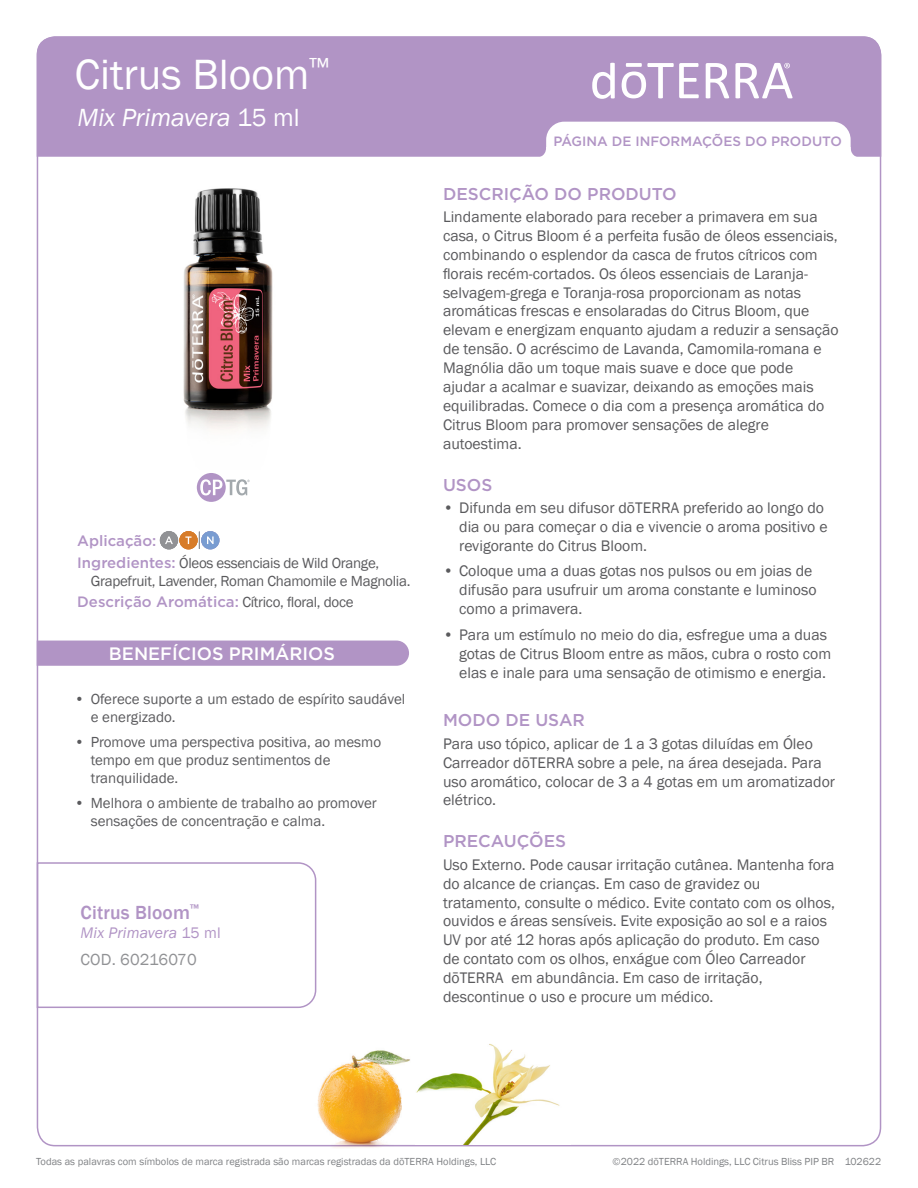
<style>
.page{position:relative;width:918px;height:1188px;background:#fff}
.page>*{position:absolute;margin:0;border:0;box-sizing:border-box;transform-origin:0 0}
.t1{font:43.5px "Franklin Gothic";color:#fff}
.t2{font:italic 25.5px "Franklin Gothic";color:#fff}
.Tag_H1{font:500 19.5px "Franklin Gothic";letter-spacing:.01em;color:#b194c5}
.t3{font:500 18px "Gotham";color:#fff}
.Purple_Headers{font:500 17.1px "Gotham";color:#b194c5}
.Tag_details{font:16.5px "Franklin Gothic";letter-spacing:.01em;color:#919295}
.Body{font:15.75px/18.9px "Franklin Gothic";color:#5a5a5d}
.Tag_H2{font:italic 15.75px "Franklin Gothic";letter-spacing:.01em;color:#b194c5}
.Oil_Attribute_Panel{font:15px/18px "Franklin Gothic";color:#5a5a5d}
.Oil_Attribute_Panel-2{font:15px/18px "Franklin Gothic";letter-spacing:-.02em;color:#5a5a5d}
.Oil_Attribute_Panel-3{font:500 15px "Gotham";color:#b194c5}
.t4{font:500 13.5px "Gotham";color:#b194c5}
.t5{font:10.5px "Franklin Gothic";color:#808285}
.s1{font-style:normal}
.s2{font-family:"Gotham";font-weight:500;color:#b194c5}
.s3{font-family:"Franklin Gothic";font-weight:400;color:#5a5a5d}
</style>
<div class="page">
<div style="left:37px;top:36px;width:844px;height:121px;background:#b194c5"></div>
<svg style="left:706px;top:63px;width:23px;height:35px"></svg>
<svg style="left:622px;top:63px;width:77px;height:35px"></svg>
<svg style="left:592px;top:63px;width:23px;height:36px"></svg>
<svg style="left:735px;top:63px;width:58px;height:35px"></svg>
<svg style="left:536px;top:122px;width:325px;height:35px"></svg>
<svg style="left:197px;top:473px;width:53px;height:29px"></svg>
<svg style="left:201px;top:531px;width:19px;height:18px"></svg>
<div style="left:37px;top:641px;width:372px;height:25px;background:#b194c5"></div>
<svg style="left:36px;top:862px;width:281px;height:147px"></svg>
<img style="left:183px;top:188px;width:90px;height:242px">
<img style="left:310px;top:1050px;width:108px;height:98px">
<svg style="left:199px;top:532px;width:1px;height:17px"></svg>
<div style="left:160px;top:531px;width:18px;height:18px;background:#919295;border-radius:50%"></div>
<svg style="left:165px;top:536px;width:8px;height:8px"></svg>
<div style="left:179px;top:531px;width:19px;height:18px;background:#d77c29;border-radius:50%"></div>
<svg style="left:185px;top:536px;width:7px;height:8px"></svg>
<div style="left:201px;top:531px;width:18px;height:18px;background:#799cd1;border-radius:50%"></div>
<svg style="left:207px;top:536px;width:7px;height:8px"></svg>
<img style="left:415px;top:1044px;width:145px;height:101px">
<p class="t1" style="left:75px;top:48px;width:256px">Citrus Bloom<sup>™</sup></p>
<p class="t2" style="left:78px;top:101px;width:224px">Mix Primavera <span class="s1">15 ml</span></p>
<p class="Oil_Attribute_Panel-3" style="left:77px;top:531px;width:81px">Aplicação:</p>
<p class="Oil_Attribute_Panel-2" style="left:91px;top:554px;width:321px;text-indent:-14px"><span class="s2">Ingredientes:</span> Óleos essenciais de Wild Orange,<br>Grapefruit, Lavender, Roman Chamomile e Magnolia.</p>
<p class="Oil_Attribute_Panel-3" style="left:77px;top:592px;width:278px">Descrição Aromática: <span class="s3">Cítrico, floral, doce</span></p>
<p class="t3" style="left:109px;top:642px;width:228px">BENEFÍCIOS PRIMÁRIOS</p>
<p class="Oil_Attribute_Panel" style="left:91px;top:690px;width:316px;text-indent:-16px">• Oferece suporte a um estado de espírito saudável e energizado.</p>
<p class="Oil_Attribute_Panel" style="left:91px;top:733px;width:292px;text-indent:-16px">• Promove uma perspectiva positiva, ao mesmo tempo em que produz sentimentos de tranquilidade.</p>
<p class="Oil_Attribute_Panel" style="left:91px;top:794px;width:288px;text-indent:-16px">• Melhora o ambiente de trabalho ao promover sensações de concentração e calma.</p>
<p class="Tag_H1" style="left:81px;top:900px;width:120px">Citrus Bloom<sup>™</sup></p>
<p class="Tag_H2" style="left:81px;top:923px;width:142px">Mix Primavera <span class="s1">15 ml</span></p>
<p class="Tag_details" style="left:81px;top:949px;width:118px">COD. 60216070</p>
<p class="t4" style="left:553px;top:132px;width:290px">PÁGINA DE INFORMAÇÕES DO PRODUTO</p>
<p class="Purple_Headers" style="left:443px;top:182px;width:235px">DESCRIÇÃO DO PRODUTO</p>
<p class="Body" style="left:443px;top:208px;width:397px">Lindamente elaborado para receber a primavera em sua casa, o Citrus Bloom é a perfeita fusão de óleos essenciais, combinando o esplendor da casca de frutos cítricos com florais recém-cortados. Os óleos essenciais de Laranja&shy;selvagem-grega e Toranja-rosa proporcionam as notas aromáticas frescas e ensolaradas do Citrus Bloom, que elevam e energizam enquanto ajudam a reduzir a sensação de tensão. O acréscimo de Lavanda, Camomila-romana e Magnólia dão um toque mais suave e doce que pode ajudar a acalmar e suavizar, deixando as emoções mais equilibradas. Comece o dia com a presença aromática do Citrus Bloom para promover sensações de alegre autoestima.</p>
<p class="Purple_Headers" style="left:443px;top:473px;width:51px">USOS</p>
<p class="Body" style="left:459px;top:499px;width:370px;text-indent:-16px">• Difunda em seu difusor dōTERRA preferido ao longo do dia ou para começar o dia e vivencie o aroma positivo e revigorante do Citrus Bloom.</p>
<p class="Body" style="left:459px;top:562px;width:359px;text-indent:-16px">• Coloque uma a duas gotas nos pulsos ou em joias de difusão para usufruir um aroma constante e luminoso como a primavera.</p>
<p class="Body" style="left:459px;top:626px;width:374px;text-indent:-16px">• Para um estímulo no meio do dia, esfregue uma a duas gotas de Citrus Bloom entre as mãos, cubra o rosto com elas e inale para uma sensação de otimismo e energia.</p>
<p class="Purple_Headers" style="left:443px;top:709px;width:143px">MODO DE USAR</p>
<p class="Body" style="left:443px;top:734px;width:394px">Para uso tópico, aplicar de 1 a 3 gotas diluídas em Óleo Carreador dōTERRA sobre a pele, na área desejada. Para uso aromático, colocar de 3 a 4 gotas em um aromatizador elétrico.</p>
<p class="Purple_Headers" style="left:443px;top:830px;width:125px">PRECAUÇÕES</p>
<p class="Body" style="left:443px;top:855px;width:394px">Uso Externo. Pode causar irritação cutânea. Mantenha fora do alcance de crianças. Em caso de gravidez ou tratamento, consulte o médico. Evite contato com os olhos, ouvidos e áreas sensíveis. Evite exposição ao sol e a raios UV por até 12 horas após aplicação do produto. Em caso de contato com os olhos, enxágue com Óleo Carreador dōTERRA em abundância. Em caso de irritação, descontinue o uso e procure um médico.</p>
<p class="t5" style="left:36px;top:1155px;width:462px">Todas as palavras com símbolos de marca registrada são marcas registradas da dōTERRA Holdings, LLC</p>
<p class="t5" style="left:613px;top:1155px;width:270px">©2022 dōTERRA Holdings, LLC Citrus Bliss PIP BR 102622</p>
</div>
